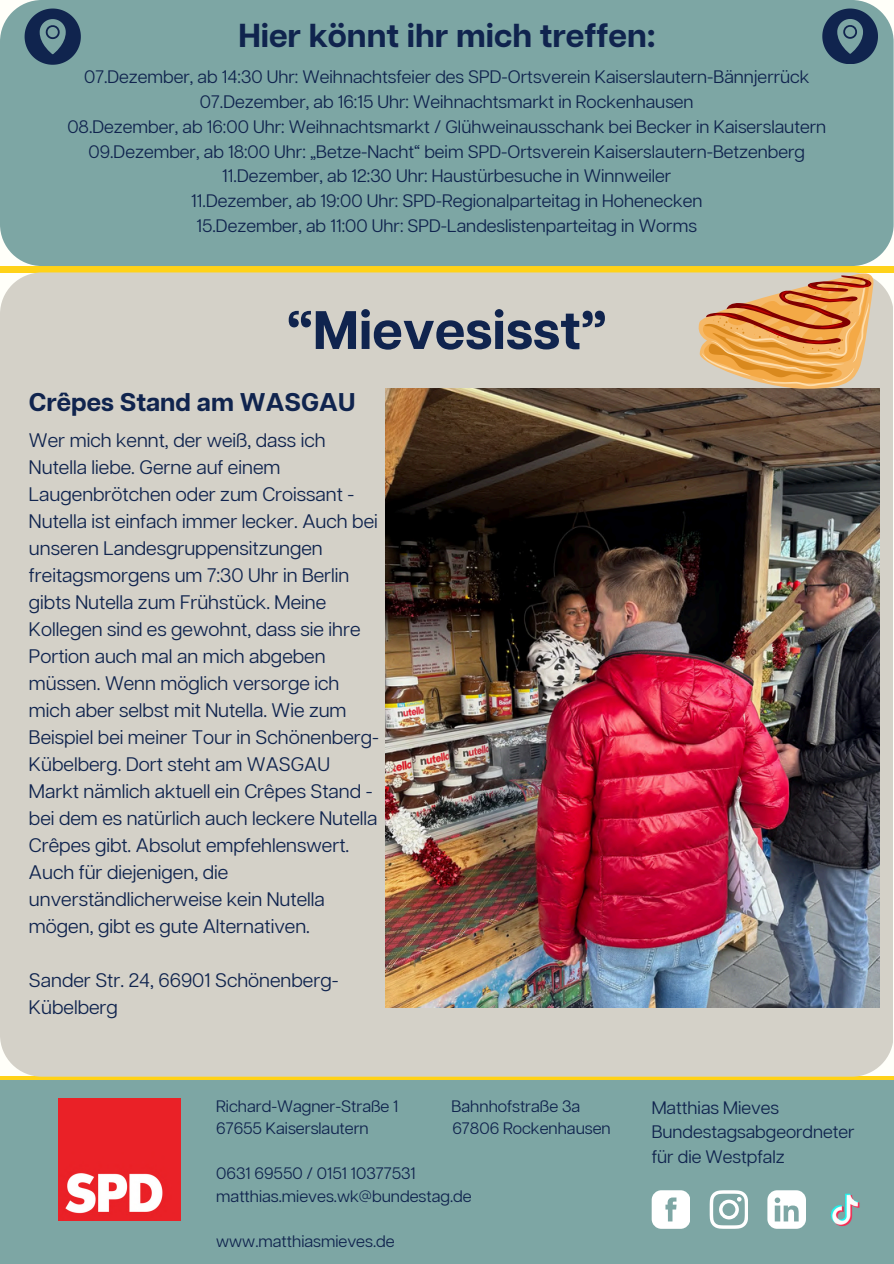
<style>
.page{position:relative;width:894px;height:1264px;background:#fff}
.page>*{position:absolute;margin:0;border:0;box-sizing:border-box;transform-origin:0 0}
.t1{font:700 54px "Articulat CF";color:#10244e}
.t2{font:700 33px "Articulat CF";color:#10244e}
.t3{font:700 25.5px "Articulat CF";color:#10244e}
.t4{font:19.5px/27px "Articulat CF";color:#10244e}
.t5{font:18px/24.8px "Articulat CF";color:#10244e}
.t6{font:16.5px "Articulat CF";color:#10244e}
</style>
<div class="page">
<div style="left:0;top:1076px;width:893px;height:7px;background:#ffd218"></div>
<div style="left:0;top:1080px;width:893px;height:183px;background:#7da6a4"></div>
<img style="left:58px;top:1098px;width:122px;height:122px">
<svg style="left:767px;top:1190px;width:38px;height:38px"></svg>
<svg style="left:709px;top:1190px;width:38px;height:38px"></svg>
<svg style="left:651px;top:1190px;width:38px;height:38px"></svg>
<img style="left:830px;top:1193px;width:30px;height:34px">
<div style="left:0;top:266px;width:893px;height:6px;background:#ffd218"></div>
<div style="left:0;top:272px;width:892px;height:804px;background:#d4d1c8"></div>
<div style="left:0;top:0;width:893px;height:266px;background:#7da6a4"></div>
<svg style="left:25px;top:9px;width:56px;height:56px;background:#3b5770"></svg>
<svg style="left:822px;top:9px;width:55px;height:55px;background:#3a566f"></svg>
<img style="left:385px;top:389px;width:494px;height:618px">
<svg style="left:695px;top:272px;width:182px;height:117px;background:#dda76f"></svg>
<p class="t2" style="left:238px;top:20px;width:418px">Hier könnt ihr mich treffen:</p>
<h4 class="t5" style="left:67px;top:66px;width:760px;text-align:center">07.Dezember, ab 14:30 Uhr: Weihnachtsfeier des SPD-Ortsverein Kaiserslautern-Bännjerrück 07.Dezember, ab 16:15 Uhr: Weihnachtsmarkt in Rockenhausen<br>08.Dezember, ab 16:00 Uhr: Weihnachtsmarkt / Glühweinausschank bei Becker in Kaiserslautern 09.Dezember, ab 18:00 Uhr: „Betze-Nacht“ beim SPD-Ortsverein Kaiserslautern-Betzenberg 11.Dezember, ab 12:30 Uhr: Haustürbesuche in Winnweiler<br>11.Dezember, ab 19:00 Uhr: SPD-Regionalparteitag in Hohenecken<br>15.Dezember, ab 11:00 Uhr: SPD-Landeslistenparteitag in Worms</h4>
<h1 class="t1" style="left:287px;top:306px;width:321px">“Mievesisst”</h1>
<h3 class="t3" style="left:29px;top:391px;width:328px">Crêpes Stand am WASGAU</h3>
<p class="t4" style="left:29px;top:427px;width:351px">Wer mich kennt, der weiß, dass ich Nutella liebe. Gerne auf einem Laugenbrötchen oder zum Croissant - Nutella ist einfach immer lecker. Auch bei unseren Landesgruppensitzungen freitagsmorgens um 7:30 Uhr in Berlin gibts Nutella zum Frühstück. Meine Kollegen sind es gewohnt, dass sie ihre Portion auch mal an mich abgeben müssen. Wenn möglich versorge ich mich aber selbst mit Nutella. Wie zum Beispiel bei meiner Tour in Schönenberg-Kübelberg. Dort steht am WASGAU Markt nämlich aktuell ein Crêpes Stand - bei dem es natürlich auch leckere Nutella Crêpes gibt. Absolut empfehlenswert.<br>Auch für diejenigen, die unverständlicherweise kein Nutella mögen, gibt es gute Alternativen.</p>
<h4 class="t4" style="left:29px;top:967px;width:311px">Sander Str. 24, 66901 Schönenberg-<br>Kübelberg</h4>
<p class="t6" style="left:216px;top:1098px;width:184px">Richard-Wagner-Straße 1</p>
<p class="t6" style="left:451px;top:1098px;width:130px">Bahnhofstraße 3a</p>
<h2 class="t6" style="left:216px;top:1120px;width:154px">67655 Kaiserslautern</h2>
<h2 class="t6" style="left:452px;top:1120px;width:160px">67806 Rockenhausen</h2>
<p class="t6" style="left:216px;top:1165px;width:201px">0631 69550 / 0151 10377531</p>
<h4 class="t6" style="left:216px;top:1188px;width:257px">matthias.mieves.wk@bundestag.de</h4>
<p class="t6" style="left:216px;top:1233px;width:180px">www.matthiasmieves.de</p>
<p class="t5" style="left:651px;top:1095px;width:204px">Matthias Mieves<br>Bundestagsabgeordneter für die Westpfalz</p>
</div>
